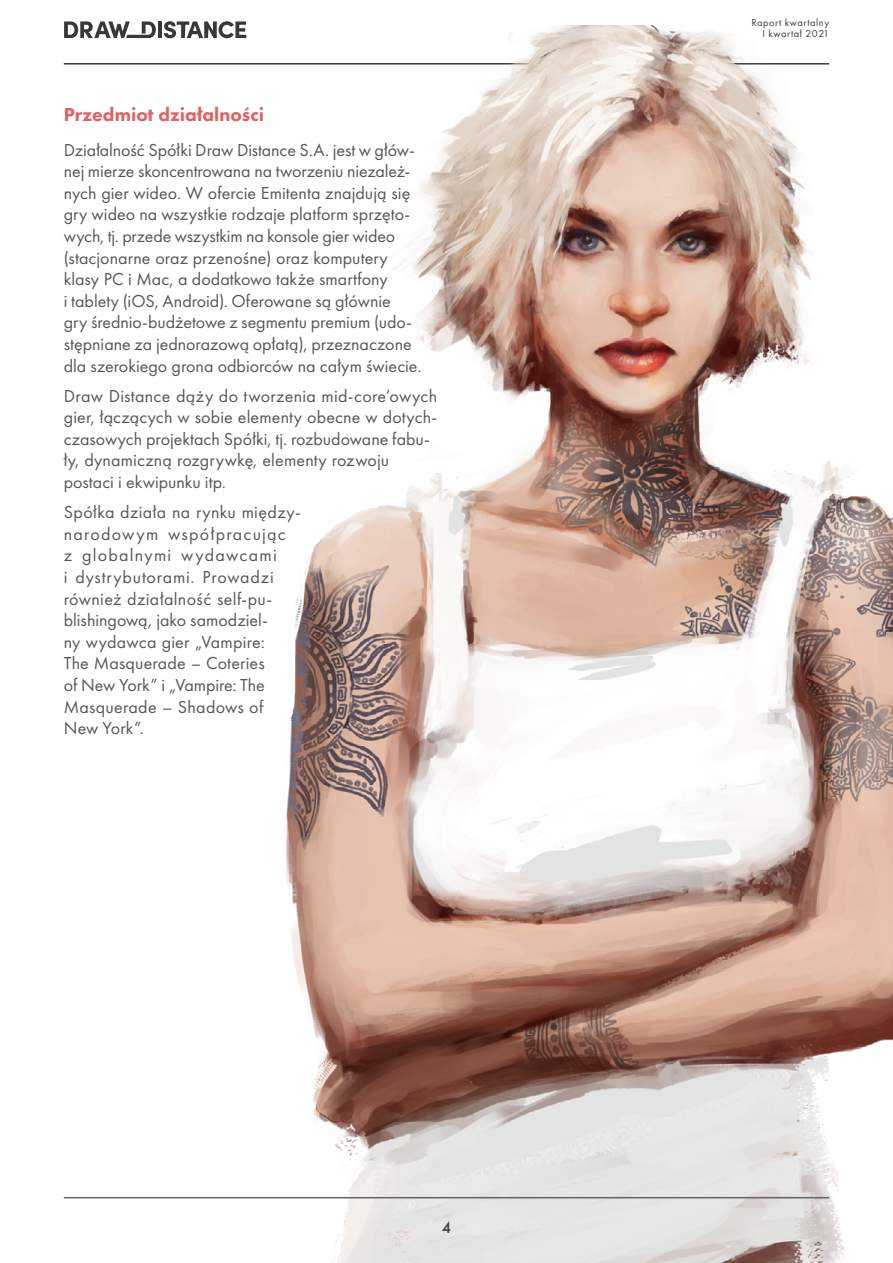
<style>
.page{position:relative;width:893px;height:1263px;background:#fff}
.page>*{position:absolute;margin:0;border:0;box-sizing:border-box;transform-origin:0 0}
.t1{font:800 19.5px "Futura PT";color:#e16262}
.t2{font:18px/21.6px "Futura PT";letter-spacing:.005em;color:#575756}
.t3{font:500 16.5px "Futura PT";color:#3c3c3b}
.t4{font:10.5px/10.5px "Futura PT";letter-spacing:.05em;color:#3c3c3b;text-align:right}
</style>
<div class="page">
<hr style="left:64px;top:63px;width:765px;height:2px;background:#3c3c3b">
<hr style="left:158px;top:21px;width:4px;height:17px;background:#383838">
<svg style="left:164px;top:21px;width:82px;height:4px"></svg>
<svg style="left:64px;top:21px;width:91px;height:18px"></svg>
<img style="left:102px;top:25px;width:791px;height:1238px">
<hr style="left:64px;top:1197px;width:765px;height:1px;background:#636362">
<p class="t1" style="left:64px;top:102px;width:202px">Przedmiot działalności</p>
<p class="t2" style="left:64px;top:139px;width:359px">Działalność Spółki Draw Distance S.A. jest w głów&shy;nej mierze skoncentrowana na tworzeniu niezależ&shy;nych gier wideo. W ofercie Emitenta znajdują się gry wideo na wszystkie rodzaje platform sprzęto&shy;wych, tj. przede wszystkim na konsole gier wideo (stacjonarne oraz przenośne) oraz komputery klasy PC i Mac, a dodatkowo także smartfony<br>i tablety (iOS, Android). Oferowane są głównie<br>gry średnio-budżetowe z segmentu premium (udo&shy;stępniane za jednorazową opłatą), przeznaczone dla szerokiego grona odbiorców na całym świecie.</p>
<p class="t2" style="left:64px;top:385px;width:375px">Draw Distance dąży do tworzenia mid-core’owych gier, łączących w sobie elementy obecne w dotych&shy;czasowych projektach Spółki, tj. rozbudowane fabu&shy;ły, dynamiczną rozgrywkę, elementy rozwoju postaci i ekwipunku itp.</p>
<p class="t2" style="left:64px;top:501px;width:239px">Spółka działa na rynku między&shy;narodowym współpracując<br>z globalnymi wydawcami<br>i dystrybutorami. Prowadzi również działalność self-pu&shy;blishingową, jako samodziel-<br>ny wydawca gier „Vampire:<br>The Masquerade – Coteries<br>of New York” i „Vampire: The<br>Masquerade – Shadows of<br>New York”.</p>
<p class="t3" style="left:442px;top:1218px;width:11px">4</p>
<p class="t4" style="left:751px;top:17px;width:79px">Raport kwartalny<br>I kwartał 2021</p>
</div>
